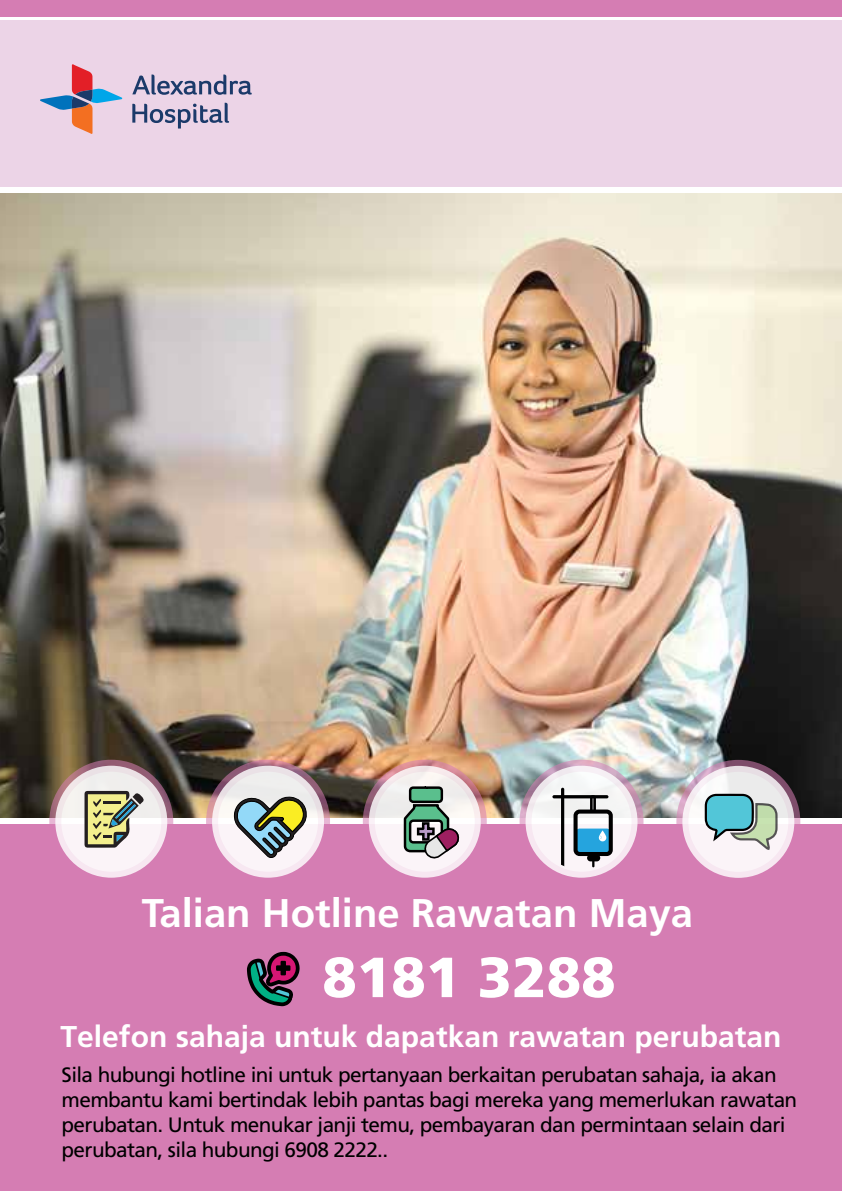
<style>
.page{position:relative;width:842px;height:1191px;background:#fff}
.page>*{position:absolute;margin:0;border:0;box-sizing:border-box;transform-origin:0 0}
.t1{font:900 56.4px "Frutiger LT Std";color:#fff}
.t2{font:700 40px "Frutiger LT Std";color:#fff}
.t3{font:700 30px "Frutiger LT Std";color:#fff}
.t4{font:20.8px/25px "Frutiger LT Std";letter-spacing:-.03em;color:#000}
.t5{font:italic 300 19px "Frutiger LT Std";color:#015c52}
</style>
<div class="page">
<div style="left:0;top:0;width:842px;height:828px;background:#ecd4e7"></div>
<img style="left:0;top:192px;width:842px;height:626px">
<div style="left:0;top:823px;width:842px;height:368px;background:#d57db3"></div>
<div style="left:0;top:0;width:842px;height:19px;background:#d57db3"></div>
<hr style="left:0;top:17px;width:842px;height:3px;background:#fff">
<div style="left:0;top:818px;width:842px;height:6px;background:#fff"></div>
<div style="left:0;top:187px;width:842px;height:5px;background:#fff"></div>
<div style="left:49px;top:759px;width:124px;height:124px;border:12px solid #d57db3;border-radius:50%"></div>
<div style="left:206px;top:759px;width:124px;height:124px;border:12px solid #d57db3;border-radius:50%"></div>
<div style="left:519px;top:759px;width:124px;height:124px;border:12px solid #d57db3;border-radius:50%"></div>
<div style="left:363px;top:759px;width:124px;height:124px;border:12px solid #d57db3;border-radius:50%"></div>
<div style="left:676px;top:760px;width:124px;height:124px;border:12px solid #d57db3;border-radius:50%"></div>
<svg style="left:55px;top:765px;width:112px;height:112px;fill:#f7f0f1"></svg>
<svg style="left:212px;top:765px;width:112px;height:112px"></svg>
<svg style="left:525px;top:765px;width:112px;height:112px;fill:#f7f4f6"></svg>
<svg style="left:369px;top:765px;width:112px;height:112px;fill:#f7eef1"></svg>
<svg style="left:682px;top:766px;width:112px;height:112px;fill:#f7eff4"></svg>
<svg style="left:85px;top:791px;width:59px;height:56px"></svg>
<svg style="left:111px;top:819px;width:7px;height:6px"></svg>
<svg style="left:234px;top:796px;width:74px;height:62px"></svg>
<svg style="left:402px;top:784px;width:59px;height:99px"></svg>
<svg style="left:704px;top:792px;width:74px;height:58px"></svg>
<div style="left:575px;top:828px;width:36px;height:26px;background:#25a4de;border-radius:4px"></div>
<div style="left:573px;top:809px;width:40px;height:47px;border:4px solid #000;border-radius:4px"></div>
<div style="left:587px;top:854px;width:13px;height:7px;background:#000;border-radius:3px"></div>
<svg style="left:592px;top:861px;width:2px;height:6px"></svg>
<hr style="left:552px;top:795px;width:56px;height:3px;background:#000;border-radius:2px">
<hr style="left:561px;top:787px;width:3px;height:82px;background:#000;border-radius:2px">
<div style="left:590px;top:795px;width:6px;height:18px;border:3px solid #000;border-radius:2px"></div>
<svg style="left:599px;top:830px;width:7px;height:11px"></svg>
<svg style="left:40px;top:64px;width:83px;height:70px"></svg>
<svg style="left:132px;top:103px;width:97px;height:25px"></svg>
<svg style="left:132px;top:74px;width:120px;height:21px"></svg>
<svg style="left:247px;top:951px;width:53px;height:56px"></svg>
<h2 class="t2" style="left:142px;top:889px;width:553px">Talian Hotline Rawatan Maya</h2>
<h1 class="t1" style="left:322px;top:943px;width:295px">8181 3288</h1>
<h3 class="t3" style="left:61px;top:1019px;width:722px">Telefon sahaja untuk dapatkan rawatan perubatan</h3>
<p class="t4" style="left:62px;top:1062px;width:737px">Sila hubungi hotline ini untuk pertanyaan berkaitan perubatan sahaja, ia akan membantu kami bertindak lebih pantas bagi mereka yang memerlukan rawatan perubatan. Untuk menukar janji temu, pembayaran dan permintaan selain dari perubatan, sila hubungi 6908 2222..</p>
<p class="t5" style="left:528px;top:1083px;width:7px">.</p>
</div>
